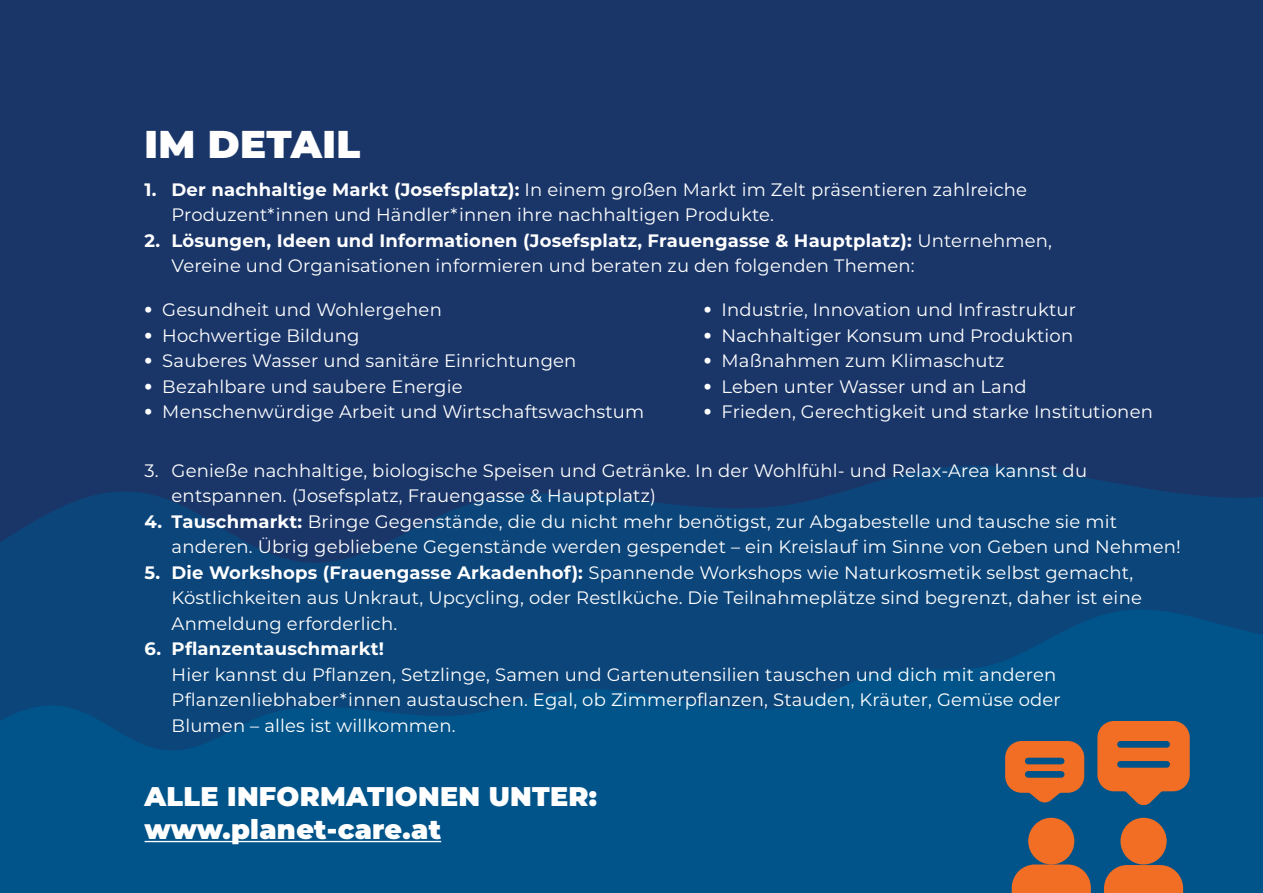
<style>
.page{position:relative;width:1263px;height:893px;background:#1a3669}
.page>*{position:absolute;margin:0;border:0;box-sizing:border-box;transform-origin:0 0}
.t1{font:900 38.7px "Montserrat";letter-spacing:.01em;color:#fff}
.t2{font:900 27px/32.4px "Montserrat";letter-spacing:.01em;color:#fff}
.t3{font:18px/25.5px "Montserrat";letter-spacing:.01em;color:#fff}
.t4{font:700 18px "Montserrat";letter-spacing:.01em;color:#fff}
.s1{font-weight:700}
.s2{font-weight:900}
</style>
<div class="page">
<svg style="left:0;top:466px;width:1263px;height:427px;background:#074a7f"></svg>
<div style="left:1028px;top:818px;width:46px;height:46px;background:#f26e24;border-radius:50%"></div>
<div style="left:1120px;top:818px;width:47px;height:46px;background:#f26e24;border-radius:50%"></div>
<svg style="left:1104px;top:865px;width:79px;height:28px;background:#d86b2e"></svg>
<svg style="left:1012px;top:864px;width:79px;height:29px;background:#d56a30"></svg>
<svg style="left:1097px;top:721px;width:93px;height:85px;background:#b3673e"></svg>
<svg style="left:1005px;top:741px;width:79px;height:62px;background:#ae6640"></svg>
<hr style="left:145px;top:841px;width:296px;height:1px;background:#fff">
<h1 class="t1" style="left:145px;top:115px;width:217px">IM DETAIL</h1>
<p class="t3" style="left:172px;top:176px;width:857px;text-indent:-27px"><span class="s1">1. Der nachhaltige Markt (Josefsplatz):</span> In einem großen Markt im Zelt präsentieren zahlreiche<br>Produzent*innen und Händler*innen ihre nachhaltigen Produkte.</p>
<p class="t3" style="left:172px;top:227px;width:882px;text-indent:-27px"><span class="s1">2. Lösungen, Ideen und Informationen (Josefsplatz, Frauengasse &amp; Hauptplatz):</span> Unternehmen,<br>Vereine und Organisationen informieren und beraten zu den folgenden Themen:</p>
<p class="t3" style="left:145px;top:297px;width:299px"><span class="s2">•</span> Gesundheit und Wohlergehen</p>
<p class="t3" style="left:145px;top:322px;width:217px"><span class="s2">•</span> Hochwertige Bildung</p>
<p class="t3" style="left:145px;top:348px;width:433px"><span class="s2">•</span> Sauberes Wasser und sanitäre Einrichtungen</p>
<p class="t3" style="left:145px;top:373px;width:320px"><span class="s2">•</span> Bezahlbare und saubere Energie</p>
<p class="t3" style="left:145px;top:399px;width:501px"><span class="s2">•</span> Menschenwürdige Arbeit und Wirtschaftswachstum</p>
<p class="t3" style="left:704px;top:297px;width:374px"><span class="s2">•</span> Industrie, Innovation und Infrastruktur</p>
<p class="t3" style="left:704px;top:322px;width:371px"><span class="s2">•</span> Nachhaltiger Konsum und Produktion</p>
<p class="t3" style="left:704px;top:348px;width:302px"><span class="s2">•</span> Maßnahmen zum Klimaschutz</p>
<p class="t3" style="left:704px;top:373px;width:324px"><span class="s2">•</span> Leben unter Wasser und an Land</p>
<p class="t3" style="left:704px;top:399px;width:451px"><span class="s2">•</span> Frieden, Gerechtigkeit und starke Institutionen</p>
<p class="t3" style="left:172px;top:457px;width:917px;text-indent:-27px">3. Genieße nachhaltige, biologische Speisen und Getränke. In der Wohlfühl- und Relax-Area kannst du entspannen. (Josefsplatz, Frauengasse &amp; Hauptplatz)</p>
<p class="t3" style="left:172px;top:508px;width:1011px;text-indent:-27px"><span class="s1">4. Tauschmarkt:</span> Bringe Gegenstände, die du nicht mehr benötigst, zur Abgabestelle und tausche sie mit anderen. Übrig gebliebene Gegenstände werden gespendet – ein Kreislauf im Sinne von Geben und Nehmen!</p>
<p class="t3" style="left:172px;top:559px;width:972px;text-indent:-27px"><span class="s1">5. Die Workshops (Frauengasse Arkadenhof):</span> Spannende Workshops wie Naturkosmetik selbst gemacht,<br>Köstlichkeiten aus Unkraut, Upcycling, oder Restlküche. Die Teilnahmeplätze sind begrenzt, daher ist eine<br>Anmeldung erforderlich.</p>
<p class="t4" style="left:145px;top:636px;width:241px">6. Pflanzentauschmarkt!</p>
<p class="t3" style="left:172px;top:661px;width:891px">Hier kannst du Pflanzen, Setzlinge, Samen und Gartenutensilien tauschen und dich mit anderen<br>Pflanzenliebhaber*innen austauschen. Egal, ob Zimmerpflanzen, Stauden, Kräuter, Gemüse oder<br>Blumen – alles ist willkommen.</p>
<h2 class="t2" style="left:145px;top:779px;width:454px">ALLE INFORMATIONEN UNTER: www.planet-care.at</h2>
</div>
